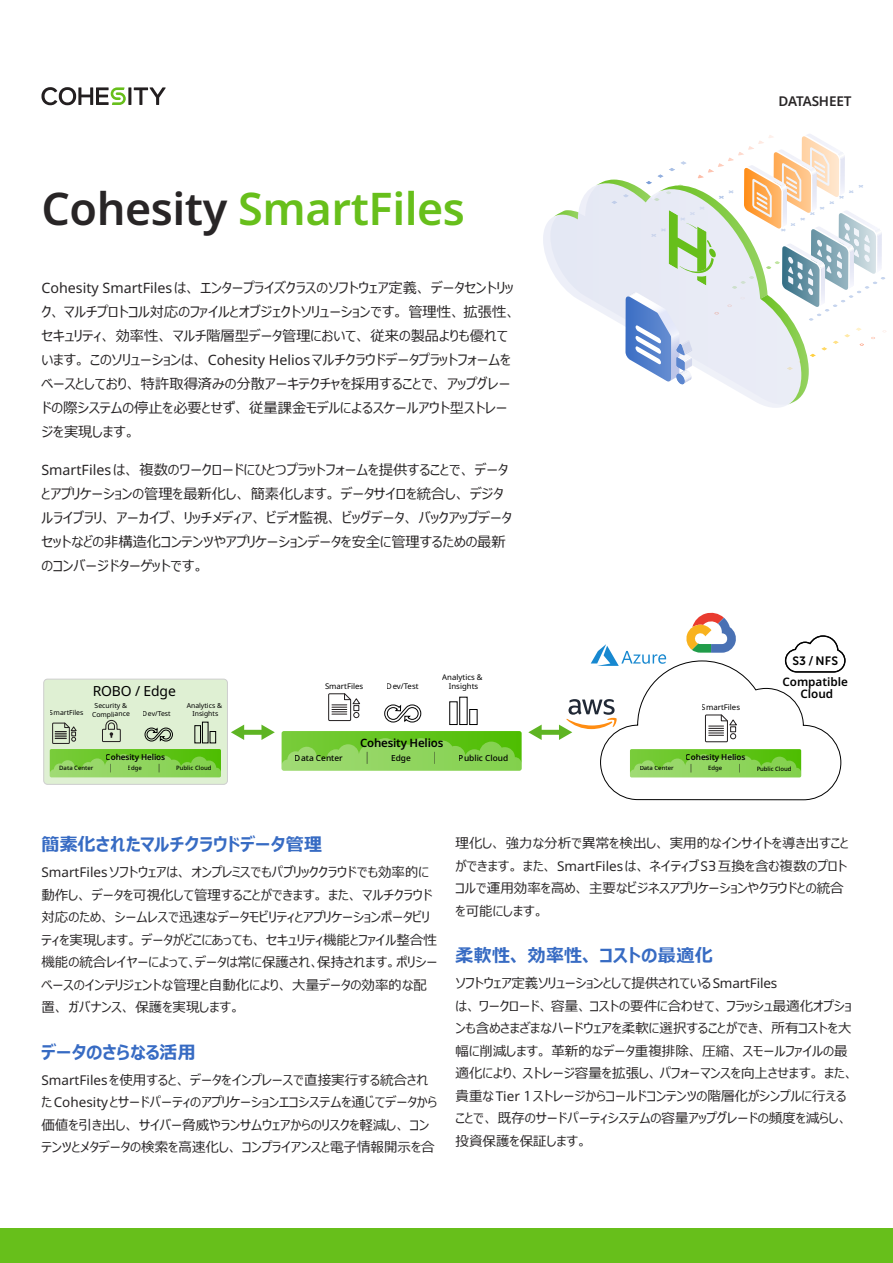
<style>
.page{position:relative;width:893px;height:1263px;background:#fff}
.page>*{position:absolute;margin:0;border:0;box-sizing:border-box;transform-origin:0 0}
.t1{font:600 45px "Noto Sans";letter-spacing:-.01em;color:#67bf1b}
.t2{font:700 18px "Meiryo UI";letter-spacing:.005em;color:#376bc3}
.t3{font:14.25px/24px "Meiryo UI";color:#282526}
.t4{font:13.95px "Noto Sans";letter-spacing:-.01em;color:#000}
.t5{font:13.5px/22.5px "Meiryo UI";color:#282526}
.t6{font:600 13.5px "Noto Sans";letter-spacing:-.01em;color:#282526}
.t7{font:12px "Museo Sans 700";color:#000}
.t8{font:600 11.7px/11.4px "Noto Sans";color:#000;text-align:center}
.t9{font:600 11.4px "Noto Sans";letter-spacing:-.015em;color:#000}
.t10{font:500 8.4px "Noto Sans";color:#000}
.t11{font:600 8.25px "Noto Sans";letter-spacing:-.015em;color:#000}
.t12{font:7.8px "Noto Sans";color:#000}
.t13{font:6.9px/8.6px "Noto Sans";letter-spacing:-.01em;color:#000;text-align:center}
.t14{font:500 6px "Noto Sans";color:#000}
.s1{color:#282526}
.s2{font-family:"Noto Sans"}
.s3{font-family:"Neo Sans"}
</style>
<div class="page">
<div style="left:0;top:1228px;width:893px;height:35px;background:#67bf1b"></div>
<hr style="left:128px;top:87px;width:3px;height:18px;background:#231f20">
<svg style="left:134px;top:87px;width:32px;height:18px"></svg>
<svg style="left:41px;top:87px;width:85px;height:18px"></svg>
<svg style="left:543px;top:186px;width:243px;height:222px"></svg>
<svg style="left:553px;top:210px;width:25px;height:9px"></svg>
<svg style="left:595px;top:134px;width:292px;height:271px"></svg>
<div style="left:44px;top:679px;width:183px;height:105px;background:#dff0d3;border-radius:4px"></div>
<div style="left:43px;top:679px;width:185px;height:106px;border:1px solid #000;border-radius:4px"></div>
<svg style="left:231px;top:725px;width:44px;height:15px"></svg>
<svg style="left:50px;top:720px;width:171px;height:57px"></svg>
<svg style="left:282px;top:731px;width:240px;height:40px;background:#7fce47"></svg>
<svg style="left:328px;top:693px;width:32px;height:28px"></svg>
<div style="left:459px;top:697px;width:9px;height:28px;border:1px solid #000"></div>
<div style="left:469px;top:709px;width:9px;height:16px;border:1px solid #000"></div>
<svg style="left:384px;top:704px;width:38px;height:19px"></svg>
<svg style="left:528px;top:612px;width:318px;height:189px"></svg>
<h1 class="t1" style="left:41px;top:177px;width:425px"><span class="s1">Cohesity</span> SmartFiles</h1>
<p class="t3" style="left:41px;top:277px;width:476px"><span class="s2">Cohesity SmartFiles</span>は、エンタープライズクラスのソフトウェア定義、データセントリック、マルチプロトコル対応のファイルとオブジェクトソリューションです。管理性、拡張性、セキュリティ、効率性、マルチ階層型データ管理において、従来の製品よりも優れています。このソリューションは、 <span class="s2">Cohesity Helios</span>マルチクラウドデータプラットフォームをベースとしており、特許取得済みの分散アーキテクチャを採用することで、アップグレードの際システムの停止を必要とせず、従量課金モデルによるスケールアウト型ストレージを実現します。</p>
<p class="t3" style="left:41px;top:458px;width:472px"><span class="s2">SmartFiles</span>は、複数のワークロードにひとつプラットフォームを提供することで、データとアプリケーションの管理を最新化し、簡素化します。データサイロを統合し、デジタルライブラリ、アーカイブ、リッチメディア、ビデオ監視、ビッグデータ、バックアップデータセットなどの非構造化コンテンツやアプリケーションデータを安全に管理するための最新のコンバージドターゲットです。</p>
<p class="t13" style="left:50px;top:708px;width:35px">SmartFiles</p>
<p class="t4" style="left:93px;top:681px;width:85px">ROBO / Edge</p>
<p class="t13" style="left:92px;top:701px;width:39px">Security &amp;<br>Compliance</p>
<p class="t13" style="left:187px;top:701px;width:37px">Analytics &amp;</p>
<p class="t13" style="left:143px;top:709px;width:29px">Dev/Test</p>
<p class="t13" style="left:192px;top:710px;width:27px">Insights</p>
<p class="t11" style="left:106px;top:751px;width:61px">Cohesity Helios</p>
<p class="t14" style="left:59px;top:764px;width:36px">Data Center</p>
<p class="t14" style="left:128px;top:764px;width:16px">Edge</p>
<p class="t14" style="left:176px;top:764px;width:37px">Public Cloud</p>
<p class="t12" style="left:325px;top:681px;width:40px">SmartFiles</p>
<p class="t12" style="left:442px;top:672px;width:42px">Analytics &amp;</p>
<p class="t12" style="left:387px;top:681px;width:33px">Dev/Test</p>
<p class="t12" style="left:449px;top:681px;width:31px">Insights</p>
<p class="t9" style="left:360px;top:734px;width:85px">Cohesity Helios</p>
<p class="t10" style="left:295px;top:752px;width:49px">Data Center</p>
<p class="t10" style="left:391px;top:752px;width:21px">Edge</p>
<p class="t10" style="left:459px;top:752px;width:51px">Public Cloud</p>
<p class="t6" style="left:779px;top:91px;width:74px">DATASHEET</p>
<p class="t12" style="left:702px;top:702px;width:40px">SmartFiles</p>
<p class="t11" style="left:686px;top:751px;width:61px">Cohesity Helios</p>
<p class="t7" style="left:792px;top:654px;width:47px">S3 / NFS</p>
<p class="t8" style="left:782px;top:677px;width:67px">Compatible<br>Cloud</p>
<p class="t14" style="left:639px;top:764px;width:36px">Data Center</p>
<p class="t14" style="left:708px;top:764px;width:16px">Edge</p>
<p class="t14" style="left:756px;top:764px;width:37px">Public Cloud</p>
<h2 class="t2" style="left:41px;top:832px;width:282px">簡素化されたマルチクラウドデータ管理</h2>
<p class="t5" style="left:41px;top:862px;width:397px"><span class="s2">SmartFiles</span>ソフトウェアは、オンプレミスでもパブリッククラウドでも効率的に動作し、データを可視化して管理することができます。また、マルチクラウド対応のため、シームレスで迅速なデータモビリティとアプリケーションポータビリティを実現します。データがどこにあっても、セキュリティ機能とファイル整合性機能の統合レイヤーによって、データは常に保護され、保持されます。ポリシーベースのインテリジェントな管理と自動化により、大量データの効率的な配置、ガバナンス、保護を実現します。</p>
<h2 class="t2" style="left:41px;top:1040px;width:156px">データのさらなる活用</h2>
<p class="t5" style="left:41px;top:1069px;width:397px"><span class="s2">SmartFiles</span>を使用すると、データをインプレースで直接実行する統合された<span class="s2">Cohesity</span>とサードパーティのアプリケーションエコシステムを通じてデータから価値を引き出し、サイバー脅威やランサムウェアからのリスクを軽減し、コンテンツとメタデータの検索を高速化し、コンプライアンスと電子情報開示を合</p>
<p class="t5" style="left:455px;top:833px;width:395px">理化し、強力な分析で異常を検出し、実用的なインサイトを導き出すことができます。また、 <span class="s2">SmartFiles</span>は、ネイティブ<span class="s2">S</span><span class="s3">3</span>互換を含む複数のプロトコルで運用効率を高め、主要なビジネスアプリケーションやクラウドとの統合を可能にします。</p>
<h2 class="t2" style="left:455px;top:943px;width:259px">柔軟性、効率性、コストの最適化</h2>
<p class="t5" style="left:455px;top:972px;width:400px">ソフトウェア定義ソリューションとして提供されている<span class="s2">SmartFiles<br></span>は、ワークロード、容量、コストの要件に合わせて、フラッシュ最適化オプションも含めさまざまなハードウェアを柔軟に選択することができ、所有コストを大幅に削減します。革新的なデータ重複排除、圧縮、スモールファイルの最適化により、ストレージ容量を拡張し、パフォーマンスを向上させます。また、貴重な<span class="s2">Tier</span> <span class="s3">1</span>ストレージからコールドコンテンツの階層化がシンプルに行えることで、既存のサードパーティシステムの容量アップグレードの頻度を減らし、投資保護を保証します。</p>
</div>
